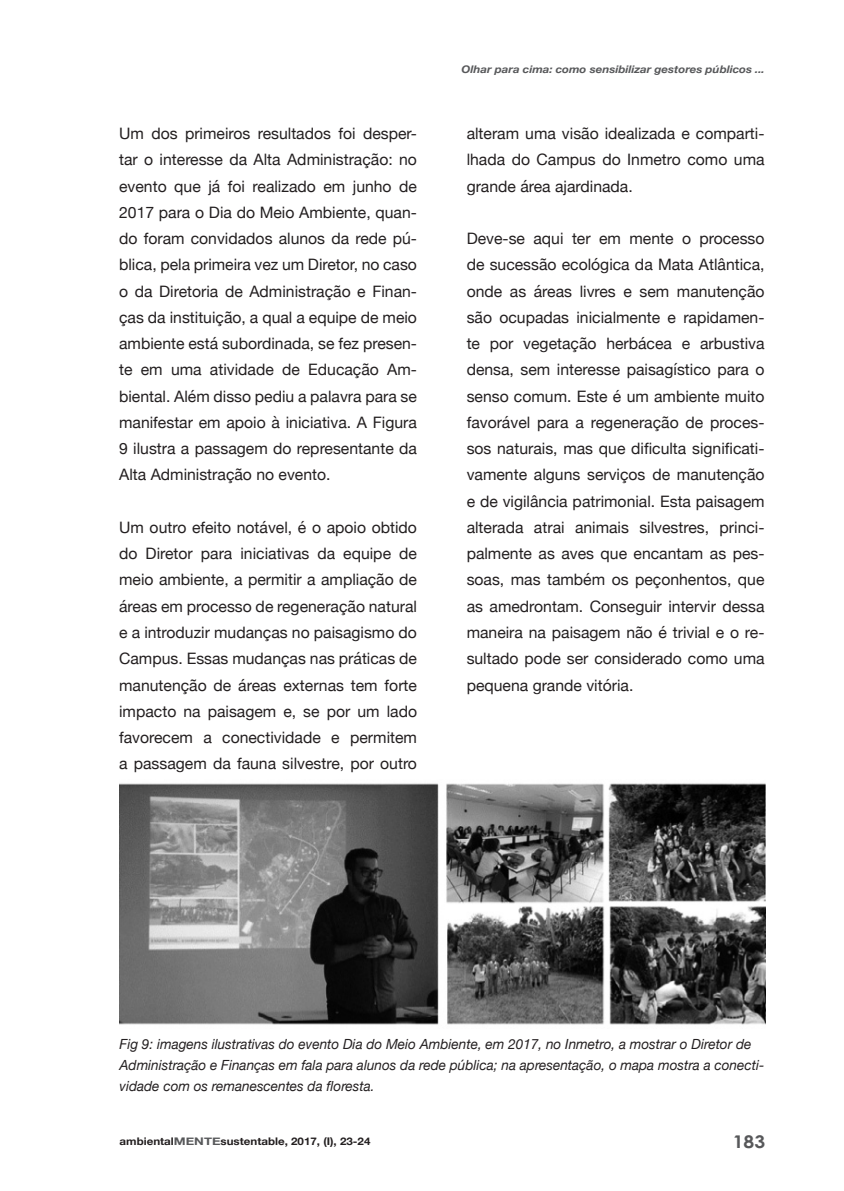
<style>
.page{position:relative;width:844px;height:1191px;background:#fff}
.page>*{position:absolute;margin:0;border:0;box-sizing:border-box;transform-origin:0 0}
.t1{font:700 17.5px "Century Gothic";color:#57585a;scale:1.1 1}
.t2{font:15.75px/26.2px "Helvetica Neue";color:#231f20;text-align:justify}
.t3{font:italic 14px/21px "Helvetica Neue";color:#231f20}
.t4{font:italic 700 10.5px "Helvetica Neue";color:#57585a;scale:1.1 1}
.t5{font:700 10.5px "Helvetica Neue";color:#231f20;scale:1.1 1}
.s1{color:#57585a}
</style>
<div class="page">
<img style="left:119px;top:783px;width:646px;height:242px">
<p class="t2" style="left:119px;top:120px;width:299px">Um dos primeiros resultados foi desper&shy;tar o interesse da Alta Administração: no evento que já foi realizado em junho de 2017 para o Dia do Meio Ambiente, quan&shy;do foram convidados alunos da rede pú&shy;blica, pela primeira vez um Diretor, no caso o da Diretoria de Administração e Finan&shy;ças da instituição, a qual a equipe de meio ambiente está subordinada, se fez presen&shy;te em uma atividade de Educação Am&shy;biental. Além disso pediu a palavra para se manifestar em apoio à iniciativa. A Figura 9 ilustra a passagem do representante da Alta Administração no evento.</p>
<p class="t2" style="left:119px;top:514px;width:299px">Um outro efeito notável, é o apoio obtido do Diretor para iniciativas da equipe de meio ambiente, a permitir a ampliação de áreas em processo de regeneração natural e a introduzir mudanças no paisagismo do Campus. Essas mudanças nas práticas de manutenção de áreas externas tem forte impacto na paisagem e, se por um lado favorecem a conectividade e permitem a passagem da fauna silvestre, por outro</p>
<p class="t4" style="left:461px;top:63px;width:277px">Olhar para cima: como sensibilizar gestores públicos ...</p>
<p class="t2" style="left:466px;top:120px;width:299px">alteram uma visão idealizada e comparti&shy;lhada do Campus do Inmetro como uma grande área ajardinada.</p>
<p class="t2" style="left:466px;top:225px;width:299px">Deve-se aqui ter em mente o processo de sucessão ecológica da Mata Atlântica, onde as áreas livres e sem manutenção são ocupadas inicialmente e rapidamen&shy;te por vegetação herbácea e arbustiva densa, sem interesse paisagístico para o senso comum. Este é um ambiente muito favorável para a regeneração de proces&shy;sos naturais, mas que dificulta significati&shy;vamente alguns serviços de manutenção e de vigilância patrimonial. Esta paisagem alterada atrai animais silvestres, princi&shy;palmente as aves que encantam as pes&shy;soas, mas também os peçonhentos, que as amedrontam. Conseguir intervir dessa maneira na paisagem não é trivial e o re&shy;sultado pode ser considerado como uma pequena grande vitória.</p>
<p class="t3" style="left:119px;top:1032px;width:646px">Fig 9: imagens ilustrativas do evento Dia do Meio Ambiente, em 2017, no Inmetro, a mostrar o Diretor de<br>Administração e Finanças em fala para alunos da rede pública; na apresentação, o mapa mostra a conecti&shy;vidade com os remanescentes da floresta.</p>
<p class="t5" style="left:119px;top:1134px;width:229px">ambiental<span class="s1">MENTE</span>sustentable, 2017, (I), 23-24</p>
<p class="t1" style="left:732px;top:1130px;width:31px">183</p>
</div>
